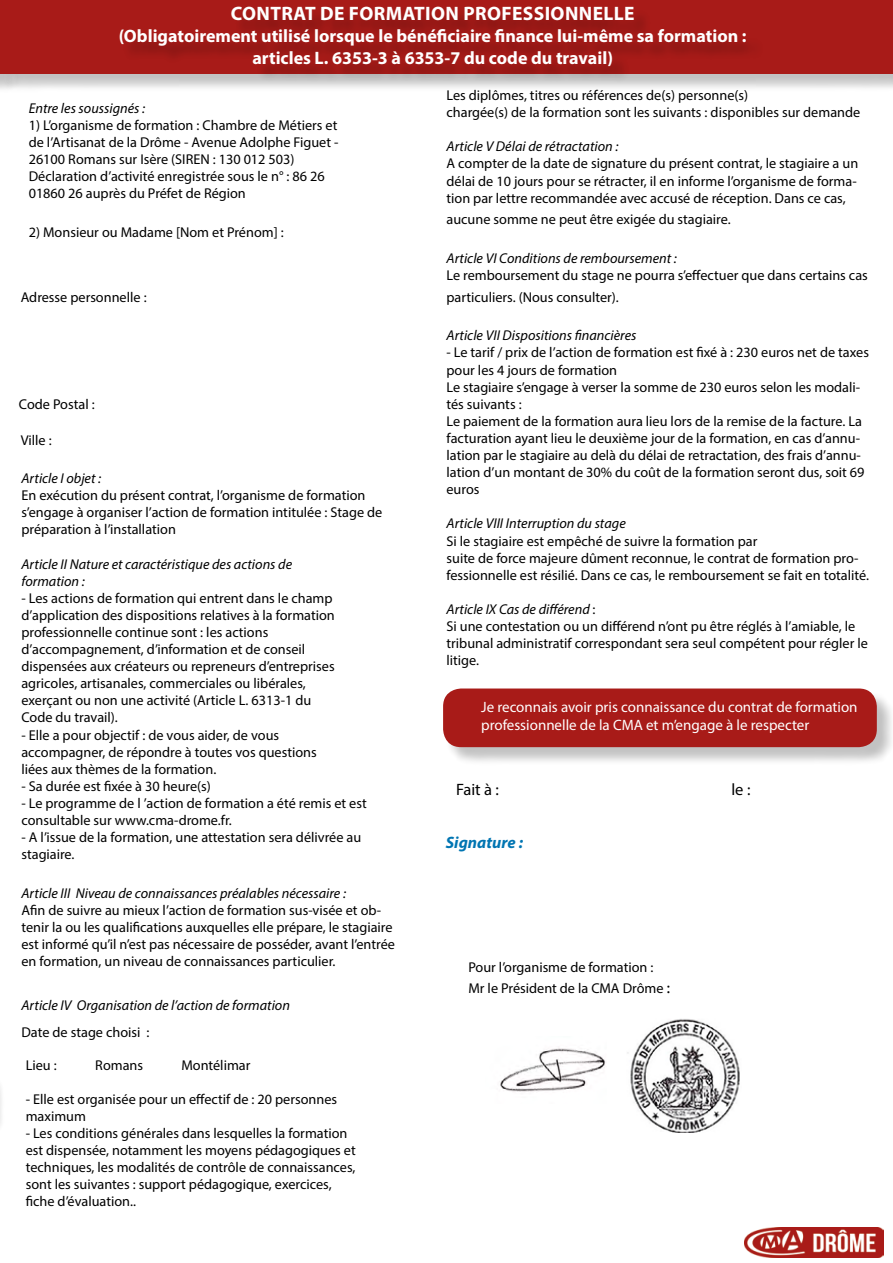
<style>
.page{position:relative;width:893px;height:1263px;background:#fff}
.page>*{position:absolute;margin:0;border:0;box-sizing:border-box;transform-origin:0 0}
.t1{font:700 19.5px "Myriad Pro";letter-spacing:.02em;color:#fff}
.t2{font:700 18px/21.6px "Myriad Pro";color:#fff;text-align:center}
.t3{font:italic 700 16.5px "Myriad Pro";color:#0075b2}
.t4{font:16.5px "Myriad Pro";color:#000}
.t5{font:15px/18px "Myriad Pro";color:#fff}
.t6{font:14.25px/17.1px "Myriad Pro";color:#000}
.t7{font:italic 14.25px/17.1px "Myriad Pro";color:#000}
.s1{font-style:italic}
.s2{font-family:"Minion Pro";font-size:18px}
</style>
<div class="page">
<div style="left:0;top:0;width:19px;height:92px;background:#000;opacity:.24"></div>
<div style="left:2px;top:0;width:891px;height:92px;background:#000;opacity:.24"></div>
<div style="left:0;top:0;width:893px;height:73px;background:#a81b18"></div>
<div style="left:122px;top:9px;width:643px;height:75px;background:#000;opacity:.24"></div>
<img style="left:745px;top:1228px;width:138px;height:29px">
<div style="left:445px;top:690px;width:448px;height:76px;background:#000;opacity:.24"></div>
<div style="left:443px;top:688px;width:434px;height:59px;background:#a81b18;border-radius:18px"></div>
<img style="left:500px;top:1048px;width:106px;height:44px">
<img style="left:627px;top:1019px;width:113px;height:114px">
<h1 class="t1" style="left:231px;top:1px;width:405px">CONTRAT DE FORMATION PROFESSIONNELLE</h1>
<p class="t2" style="left:119px;top:25px;width:629px">(Obligatoirement utilisé lorsque le bénéficiaire finance lui-même sa formation : articles L. 6353-3 à 6353-7 du code du travail)</p>
<p class="t7" style="left:29px;top:99px;width:118px">Entre les soussignés :</p>
<p class="t6" style="left:29px;top:116px;width:311px">1) L’organisme de formation : Chambre de Métiers et de l’Artisanat de la Drôme - Avenue Adolphe Figuet - 26100 Romans sur Isère (SIREN : 130 012 503)<br>Déclaration d’activité enregistrée sous le n° : 86 26<br>01860 26 auprès du Préfet de Région</p>
<p class="t6" style="left:29px;top:223px;width:257px">2) Monsieur ou Madame [Nom et Prénom] :</p>
<p class="t6" style="left:21px;top:289px;width:127px">Adresse personnelle :</p>
<p class="t6" style="left:19px;top:396px;width:77px">Code Postal :</p>
<p class="t6" style="left:21px;top:432px;width:32px">Ville :</p>
<p class="t7" style="left:21px;top:469px;width:81px">Article I objet :</p>
<p class="t6" style="left:21px;top:486px;width:362px">En exécution du présent contrat, l’organisme de formation s’engage à organiser l’action de formation intitulée : Stage de préparation à l’installation</p>
<p class="t7" style="left:21px;top:555px;width:272px">Article II Nature et caractéristique des actions de formation :</p>
<p class="t6" style="left:21px;top:589px;width:315px">- Les actions de formation qui entrent dans le champ d’application des dispositions relatives à la formation professionnelle continue sont : les actions d’accompagnement, d’information et de conseil dispensées aux créateurs ou repreneurs d’entreprises agricoles, artisanales, commerciales ou libérales, exerçant ou non une activité (Article L. 6313-1 du Code du travail).</p>
<p class="t6" style="left:21px;top:726px;width:297px">- Elle a pour objectif : de vous aider, de vous accompagner, de répondre à toutes vos questions liées aux thèmes de la formation.</p>
<p class="t6" style="left:21px;top:777px;width:191px">- Sa durée est fixée à 30 heure(s)</p>
<p class="t6" style="left:21px;top:794px;width:347px">- Le programme de l ’action de formation a été remis et est consultable sur www.cma-drome.fr.</p>
<p class="t6" style="left:21px;top:828px;width:341px">- A l’issue de la formation, une attestation sera délivrée au stagiaire.</p>
<p class="t7" style="left:21px;top:884px;width:326px">Article III Niveau de connaissances préalables nécessaire :</p>
<p class="t6" style="left:21px;top:901px;width:375px">Afin de suivre au mieux l’action de formation sus-visée et ob&shy;tenir la ou les qualifications auxquelles elle prépare, le stagiaire est informé qu’il n’est pas nécessaire de posséder, avant l’entrée en formation, un niveau de connaissances particulier.</p>
<p class="t7" style="left:21px;top:996px;width:270px">Article IV Organisation de l’action de formation</p>
<p class="t6" style="left:21px;top:1023px;width:130px">Date de stage choisi :</p>
<p class="t6" style="left:26px;top:1056px;width:33px">Lieu :</p>
<p class="t6" style="left:26px;top:1090px;width:313px">- Elle est organisée pour un effectif de : 20 personnes maximum</p>
<p class="t6" style="left:26px;top:1124px;width:331px">- Les conditions générales dans lesquelles la formation est dispensée, notamment les moyens pédagogiques et techniques, les modalités de contrôle de connaissances, sont les suivantes : support pédagogique, exercices, fiche d’évaluation..</p>
<p class="t6" style="left:95px;top:1056px;width:49px">Romans</p>
<p class="t6" style="left:181px;top:1056px;width:71px">Montélimar</p>
<p class="t6" style="left:446px;top:86px;width:415px">Les diplômes, titres ou références de(s) personne(s)<br>chargée(s) de la formation sont les suivants : disponibles sur demande</p>
<p class="t7" style="left:446px;top:138px;width:173px">Article V Délai de rétractation :</p>
<p class="t6" style="left:446px;top:155px;width:413px;text-align:justify">A compter de la date de signature du présent contrat, le stagiaire a un délai de 10 jours pour se rétracter, il en informe l’organisme de forma&shy;tion par lettre recommandée avec accusé de réception. Dans ce cas,</p>
<p class="t6" style="left:446px;top:211px;width:286px">aucune somme ne peut être exigée du stagiaire.</p>
<p class="t7" style="left:446px;top:249px;width:232px">Article VI Conditions de remboursement :</p>
<p class="t6" style="left:446px;top:264px;width:423px;line-height:21.6px">Le remboursement du stage ne pourra s’effectuer que dans certains cas particuliers. (Nous consulter).</p>
<p class="t7" style="left:446px;top:327px;width:191px">Article VII Dispositions financières</p>
<p class="t6" style="left:446px;top:344px;width:424px">- Le tarif / prix de l’action de formation est fixé à : 230 euros net de taxes pour les 4 jours de formation<br>Le stagiaire s’engage à verser la somme de 230 euros selon les modali&shy;tés suivants :<br>Le paiement de la formation aura lieu lors de la remise de la facture. La facturation ayant lieu le deuxième jour de la formation, en cas d’annu&shy;lation par le stagiaire au delà du délai de retractation, des frais d’annu&shy;lation d’un montant de 30% du coût de la formation seront dus, soit 69 euros</p>
<p class="t7" style="left:446px;top:515px;width:181px">Article VIII Interruption du stage</p>
<p class="t6" style="left:446px;top:532px;width:424px">Si le stagiaire est empêché de suivre la formation par<br>suite de force majeure dûment reconnue, le contrat de formation pro&shy;fessionnelle est résilié. Dans ce cas, le remboursement se fait en totalité.</p>
<p class="t6" style="left:446px;top:600px;width:423px"><span class="s1">Article IX Cas de différend</span> :<br>Si une contestation ou un différend n’ont pu être réglés à l’amiable, le tribunal administratif correspondant sera seul compétent pour régler le litige.</p>
<p class="t5" style="left:481px;top:698px;width:378px">Je reconnais avoir pris connaissance du contrat de formation professionnelle de la CMA et m’engage à le respecter</p>
<p class="t4" style="left:456px;top:779px;width:44px">Fait à :</p>
<p class="t4" style="left:731px;top:779px;width:21px">le :</p>
<p class="t3" style="left:446px;top:832px;width:79px">Signature :</p>
<p class="t6" style="left:468px;top:956px;width:204px;line-height:21.6px">Pour l’organisme de formation :<br>Mr le Président de la CMA Drôme <span class="s2">:</span></p>
</div>
